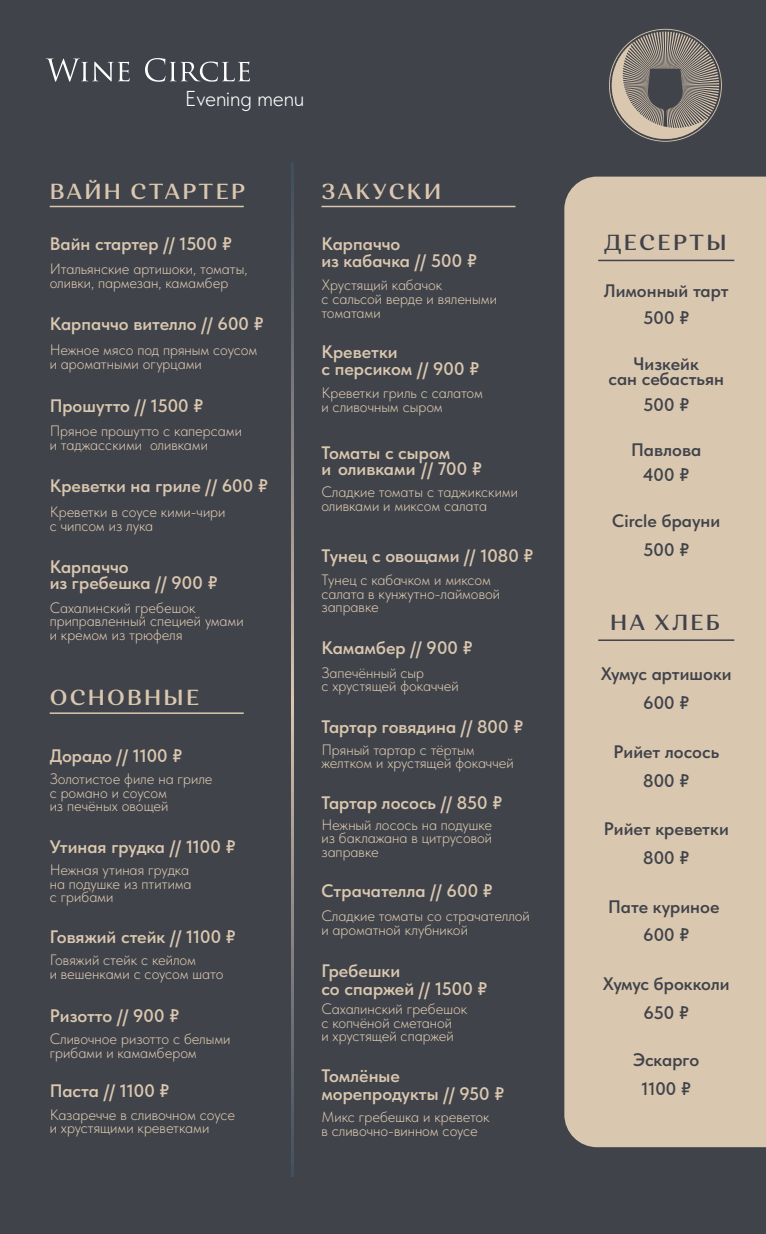
<style>
.page{position:relative;width:766px;height:1234px;background:#fff}
.page>*{position:absolute;margin:0;border:0;box-sizing:border-box;transform-origin:0 0}
.t1{font:600 21.75px "Orchidea Pro";letter-spacing:.1em;color:#dac7b0}
.t2{font:600 21.75px "Orchidea Pro";letter-spacing:.1em;color:#404349}
.t3{font:21.45px "Tilda Sans VF";color:#fff}
.t4{font:18px/16.5px "Tilda Sans VF";color:#dac7b0}
.t5{font:18px/26.7px "Tilda Sans VF";color:#404349;text-align:center}
.t6{font:15px/13.5px "Tilda Sans VF";color:#dac7b0}
</style>
<div class="page">
<div style="left:0;top:0;width:765px;height:1233px;background:#404349"></div>
<div style="left:564px;top:176px;width:201px;height:970px;background:#dac7b0"></div>
<svg style="left:609px;top:29px;width:112px;height:113px"></svg>
<svg style="left:46px;top:58px;width:84px;height:24px"></svg>
<svg style="left:145px;top:58px;width:105px;height:24px"></svg>
<hr style="left:50px;top:206px;width:194px;height:1px;background:#dac7b0">
<hr style="left:50px;top:712px;width:194px;height:1px;background:#dac7b0">
<hr style="left:321px;top:206px;width:194px;height:1px;background:#dac7b0">
<svg style="left:291px;top:162px;width:2px;height:1014px;background:#888583"></svg>
<hr style="left:598px;top:639px;width:136px;height:2px;background:#404349">
<hr style="left:598px;top:259px;width:136px;height:2px;background:#404349">
<h2 class="t3" style="left:185px;top:87px;width:121px">Еvening menu</h2>
<h1 class="t1" style="left:50px;top:178px;width:197px">ВАЙН СТАРТЕР</h1>
<p class="t4" style="left:50px;top:236px;width:184px">Вайн стартер // 1500 ₽</p>
<p class="t6" style="left:50px;top:262px;width:199px">Итальянские артишоки, томаты, оливки, пармезан, камамбер</p>
<p class="t4" style="left:50px;top:316px;width:215px">Карпаччо вителло // 600 ₽</p>
<p class="t6" style="left:50px;top:343px;width:209px">Нежное мясо под пряным соусом и ароматными огурцами</p>
<p class="t4" style="left:50px;top:397px;width:155px">Прошутто // 1500 ₽</p>
<p class="t6" style="left:50px;top:424px;width:194px">Пряное прошутто с каперсами и таджасскими оливками</p>
<p class="t4" style="left:50px;top:478px;width:220px">Креветки на гриле // 600 ₽</p>
<p class="t6" style="left:50px;top:505px;width:177px">Креветки в соусе кими-чири с чипсом из лука</p>
<p class="t4" style="left:50px;top:558px;width:169px">Карпаччо<br>из гребешка // 900 ₽</p>
<p class="t6" style="left:50px;top:601px;width:195px">Сахалинский гребешок приправленный специей умами и кремом из трюфеля</p>
<h1 class="t1" style="left:50px;top:684px;width:151px">ОСНОВНЫЕ</h1>
<p class="t4" style="left:50px;top:747px;width:134px">Дорадо // 1100 ₽</p>
<p class="t6" style="left:50px;top:772px;width:164px">Золотистое филе на гриле с романо и соусом<br>из печёных овощей</p>
<p class="t4" style="left:50px;top:838px;width:187px">Утиная грудка // 1100 ₽</p>
<p class="t6" style="left:50px;top:863px;width:143px">Нежная утиная грудка на подушке из птитима с грибами</p>
<p class="t4" style="left:50px;top:928px;width:187px">Говяжий стейк // 1100 ₽</p>
<p class="t6" style="left:50px;top:953px;width:175px">Говяжий стейк с кейлом<br>и вешенками с соусом шато</p>
<p class="t4" style="left:50px;top:1007px;width:131px">Ризотто // 900 ₽</p>
<p class="t6" style="left:50px;top:1032px;width:182px">Сливочное ризотто с белыми грибами и камамбером</p>
<p class="t4" style="left:50px;top:1082px;width:121px">Паста // 1100 ₽</p>
<p class="t6" style="left:50px;top:1107px;width:187px">Казаречче в сливочном соусе и хрустящими креветками</p>
<h1 class="t1" style="left:321px;top:178px;width:121px">ЗАКУСКИ</h1>
<p class="t4" style="left:321px;top:236px;width:157px">Карпаччо<br>из кабачка // 500 ₽</p>
<p class="t6" style="left:321px;top:279px;width:177px">Хрустящий кабачок<br>с сальсой верде и вялеными томатами</p>
<p class="t4" style="left:321px;top:344px;width:159px">Креветки<br>с персиком // 900 ₽</p>
<p class="t6" style="left:321px;top:386px;width:163px">Креветки гриль с салатом и сливочным сыром</p>
<p class="t4" style="left:321px;top:444px;width:162px">Томаты с сыром<br>и оливками // 700 ₽</p>
<p class="t6" style="left:321px;top:485px;width:198px">Сладкие томаты с таджикскими оливками и миксом салата</p>
<p class="t4" style="left:321px;top:547px;width:213px">Тунец с овощами // 1080 ₽</p>
<p class="t6" style="left:321px;top:573px;width:180px">Тунец с кабачком и миксом салата в кунжутно-лаймовой заправке</p>
<p class="t4" style="left:321px;top:639px;width:153px">Камамбер // 900 ₽</p>
<p class="t6" style="left:321px;top:666px;width:139px">Запечённый сыр<br>с хрустящей фокаччей</p>
<p class="t4" style="left:321px;top:718px;width:203px">Тартар говядина // 800 ₽</p>
<p class="t6" style="left:321px;top:742px;width:194px">Пряный тартар с тёртым желтком и хрустящей фокаччей</p>
<p class="t4" style="left:321px;top:794px;width:182px">Тартар лосось // 850 ₽</p>
<p class="t6" style="left:321px;top:817px;width:172px;text-align:justify">Нежный лосось на подушке из баклажана в цитрусовой заправке</p>
<p class="t4" style="left:321px;top:882px;width:173px">Страчателла // 600 ₽</p>
<p class="t6" style="left:321px;top:909px;width:210px">Сладкие томаты со страчателлой и ароматной клубникой</p>
<p class="t4" style="left:321px;top:961px;width:167px;line-height:18px">Гребешки<br>со спаржей // 1500 ₽</p>
<p class="t6" style="left:321px;top:1002px;width:147px">Сахалинский гребешок с копчёной сметаной<br>и хрустящей спаржей</p>
<p class="t4" style="left:321px;top:1067px;width:184px;line-height:18px">Томлёные морепродукты // 950 ₽</p>
<p class="t6" style="left:321px;top:1110px;width:170px">Микс гребешка и креветок в сливочно-винном соусе</p>
<h1 class="t2" style="left:603px;top:229px;width:124px">ДЕСЕРТЫ</h1>
<p class="t5" style="left:603px;top:278px;width:126px">Лимонный тарт<br>500 ₽</p>
<p class="t5" style="left:608px;top:356px;width:117px;line-height:15px">Чизкейк<br>сан себастьян</p>
<p class="t5" style="left:643px;top:392px;width:47px">500 ₽</p>
<p class="t5" style="left:631px;top:437px;width:72px">Павлова</p>
<p class="t5" style="left:643px;top:461px;width:47px">400 ₽</p>
<p class="t5" style="left:612px;top:508px;width:109px">Circle брауни</p>
<p class="t5" style="left:643px;top:536px;width:47px">500 ₽</p>
<h1 class="t2" style="left:610px;top:609px;width:112px">НА ХЛЕБ</h1>
<p class="t5" style="left:600px;top:660px;width:132px">Хумус артишоки</p>
<p class="t5" style="left:643px;top:689px;width:48px">600 ₽</p>
<p class="t5" style="left:613px;top:738px;width:107px">Рийет лосось</p>
<p class="t5" style="left:643px;top:767px;width:48px">800 ₽</p>
<p class="t5" style="left:603px;top:815px;width:126px">Рийет креветки</p>
<p class="t5" style="left:643px;top:844px;width:48px">800 ₽</p>
<p class="t5" style="left:608px;top:893px;width:113px">Пате куриное</p>
<p class="t5" style="left:643px;top:922px;width:48px">600 ₽</p>
<p class="t5" style="left:602px;top:970px;width:128px">Хумус брокколи</p>
<p class="t5" style="left:643px;top:999px;width:47px">650 ₽</p>
<p class="t5" style="left:633px;top:1046px;width:68px">Эскарго</p>
<p class="t5" style="left:641px;top:1075px;width:51px">1100 ₽</p>
</div>
